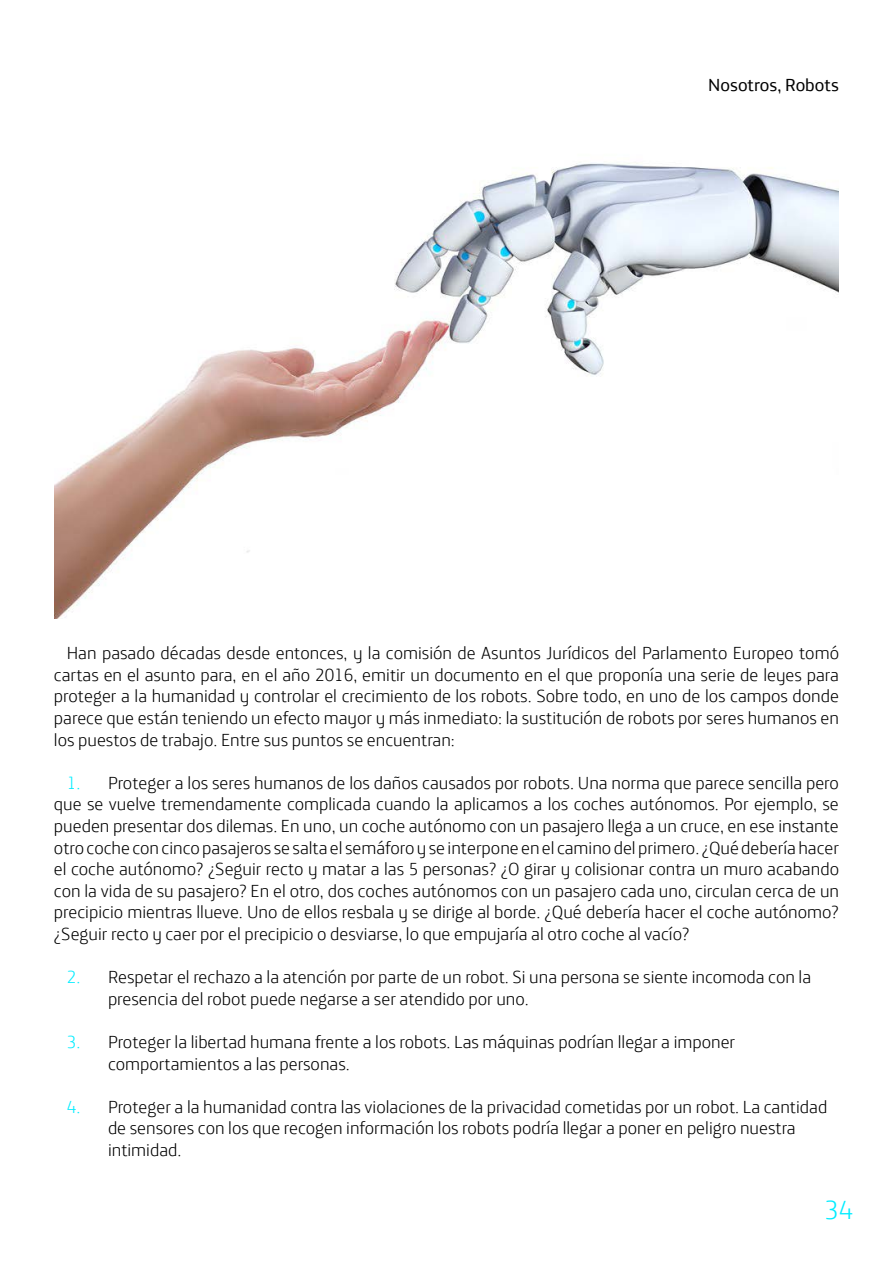
<style>
.page{position:relative;width:893px;height:1263px;background:#fff}
.page>*{position:absolute;margin:0;border:0;box-sizing:border-box;transform-origin:0 0}
.t1{font:300 27px "Telefonica";color:#00edff}
.t2{font:300 18px/21.6px "Telefonica";color:#000}
.t3{font:18px "Telefonica";color:#000}
.s1{color:#00edff}
</style>
<div class="page">
<img style="left:54px;top:163px;width:785px;height:456px">
<p class="t3" style="left:708px;top:69px;width:132px">Nosotros, Robots</p>
<p class="t2" style="left:54px;top:639px;width:786px;text-align:justify;text-indent:13px">Han pasado décadas desde entonces, y la comisión de Asuntos Jurídicos del Parlamento Europeo tomó cartas en el asunto para, en el año 2016, emitir un documento en el que proponía una serie de leyes para proteger a la humanidad y controlar el crecimiento de los robots. Sobre todo, en uno de los campos donde parece que están teniendo un efecto mayor y más inmediato: la sustitución de robots por seres humanos en los puestos de trabajo. Entre sus puntos se encuentran:</p>
<p class="t2" style="left:54px;top:769px;width:787px;text-align:justify;text-indent:13px"><span class="s1">1.</span> Proteger a los seres humanos de los daños causados por robots. Una norma que parece sencilla pero que se vuelve tremendamente complicada cuando la aplicamos a los coches autónomos. Por ejemplo, se pueden presentar dos dilemas. En uno, un coche autónomo con un pasajero llega a un cruce, en ese instante otro coche con cinco pasajeros se salta el semáforo y se interpone en el camino del primero. ¿Qué debería hacer el coche autónomo? ¿Seguir recto y matar a las 5 personas? ¿O girar y colisionar contra un muro acabando con la vida de su pasajero? En el otro, dos coches autónomos con un pasajero cada uno, circulan cerca de un precipicio mientras llueve. Uno de ellos resbala y se dirige al borde. ¿Qué debería hacer el coche autónomo? ¿Seguir recto y caer por el precipicio o desviarse, lo que empujaría al otro coche al vacío?</p>
<p class="t2" style="left:108px;top:963px;width:705px;text-indent:-41px"><span class="s1">2.</span> Respetar el rechazo a la atención por parte de un robot. Si una persona se siente incomoda con la presencia del robot puede negarse a ser atendido por uno.</p>
<p class="t2" style="left:108px;top:1028px;width:629px;text-indent:-41px"><span class="s1">3.</span> Proteger la libertad humana frente a los robots. Las máquinas podrían llegar a imponer comportamientos a las personas.</p>
<p class="t2" style="left:108px;top:1093px;width:721px;text-indent:-41px"><span class="s1">4.</span> Proteger a la humanidad contra las violaciones de la privacidad cometidas por un robot. La cantidad de sensores con los que recogen información los robots podría llegar a poner en peligro nuestra intimidad.</p>
<h1 class="t1" style="left:825px;top:1186px;width:30px">34</h1>
</div>
